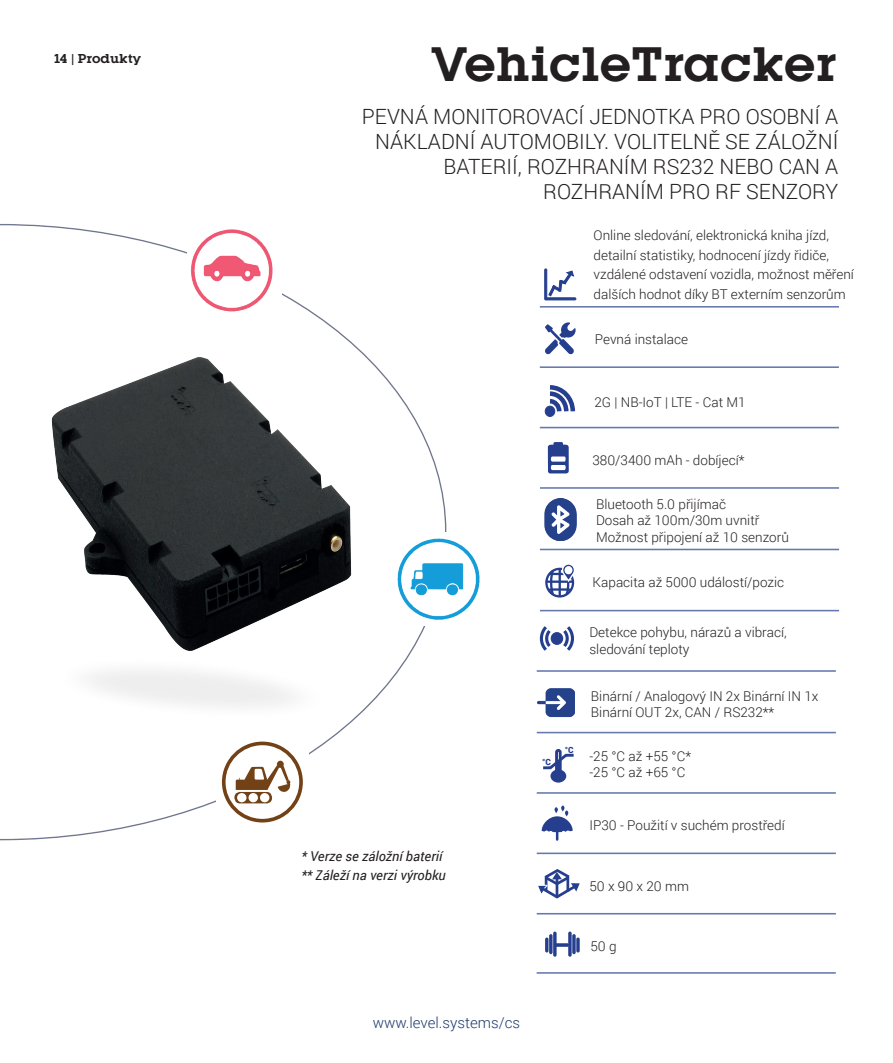
<style>
.page{position:relative;width:893px;height:1063px;background:#fff}
.page>*{position:absolute;margin:0;border:0;box-sizing:border-box;transform-origin:0 0}
.t1{font:700 45px "Kettering 105";color:#231f20}
.t2{font:300 21px/25.2px "Roboto";color:#231f20;text-align:right}
.t3{font:300 15px "Roboto";color:#1c3c6d}
.t4{font:300 13.5px/16.2px "Roboto";color:#231f20}
.t5{font:italic 13.5px/19.5px "Roboto";color:#231f20}
.t6{font:700 12px "Kettering 105";color:#231f20}
.t7{font:900 8.55px "Roboto";color:#253f8e}
</style>
<div class="page">
<img style="left:190px;top:229px;width:83px;height:83px">
<img style="left:419px;top:538px;width:61px;height:82px">
<svg style="left:222px;top:742px;width:81px;height:81px"></svg>
<svg style="left:545px;top:385px;width:30px;height:31px"></svg>
<svg style="left:548px;top:442px;width:21px;height:31px"></svg>
<div style="left:551px;top:633px;width:12px;height:11px;background:#253f8e;border-radius:50%"></div>
<div style="left:551px;top:632px;width:12px;height:13px;border:1px solid #253f8e;border-radius:50%"></div>
<svg style="left:539px;top:626px;width:15px;height:25px"></svg>
<svg style="left:560px;top:626px;width:14px;height:25px"></svg>
<div style="left:550px;top:769px;width:16px;height:14px;background:#253f8e;border-radius:50%"></div>
<div style="left:555px;top:749px;width:7px;height:28px;border:3px solid #253f8e;border-radius:2px"></div>
<svg style="left:543px;top:751px;width:31px;height:21px"></svg>
<svg style="left:548px;top:271px;width:26px;height:25px"></svg>
<div style="left:544px;top:269px;width:3px;height:31px;border:1px solid #253f8e"></div>
<div style="left:546px;top:298px;width:30px;height:2px;border:1px solid #253f8e"></div>
<svg style="left:542px;top:806px;width:31px;height:35px"></svg>
<hr style="left:545px;top:938px;width:3px;height:15px;background:#253f8e;border-radius:2px">
<svg style="left:549px;top:934px;width:4px;height:20px"></svg>
<svg style="left:553px;top:932px;width:4px;height:25px"></svg>
<svg style="left:576px;top:938px;width:4px;height:15px"></svg>
<svg style="left:572px;top:934px;width:4px;height:20px"></svg>
<svg style="left:568px;top:932px;width:4px;height:25px"></svg>
<svg style="left:554px;top:943px;width:15px;height:4px"></svg>
<hr style="left:540px;top:306px;width:299px;height:2px;background:#253f8e">
<hr style="left:540px;top:366px;width:299px;height:2px;background:#253f8e">
<hr style="left:540px;top:427px;width:299px;height:1px;background:#253f8e">
<hr style="left:540px;top:549px;width:299px;height:1px;background:#253f8e">
<hr style="left:537px;top:670px;width:299px;height:2px;background:#253f8e">
<hr style="left:537px;top:732px;width:299px;height:1px;background:#253f8e">
<hr style="left:537px;top:792px;width:299px;height:2px;background:#253f8e">
<hr style="left:537px;top:853px;width:299px;height:1px;background:#253f8e">
<hr style="left:537px;top:913px;width:299px;height:2px;background:#253f8e">
<svg style="left:538px;top:869px;width:42px;height:30px"></svg>
<svg style="left:545px;top:322px;width:31px;height:32px"></svg>
<img style="left:538px;top:688px;width:36px;height:30px">
<img style="left:51px;top:313px;width:368px;height:382px">
<img style="left:51px;top:647px;width:281px;height:60px">
<hr style="left:537px;top:972px;width:299px;height:2px;background:#253f8e">
<hr style="left:540px;top:487px;width:299px;height:2px;background:#253f8e">
<img style="left:544px;top:499px;width:33px;height:41px">
<svg style="left:545px;top:564px;width:30px;height:34px"></svg>
<hr style="left:540px;top:610px;width:299px;height:1px;background:#253f8e">
<p class="t6" style="left:54px;top:52px;width:89px">14 | Produkty</p>
<h1 class="t1" style="left:430px;top:36px;width:408px">VehicleTracker</h1>
<h2 class="t2" style="left:362px;top:103px;width:478px">PEVNÁ MONITOROVACÍ JEDNOTKA PRO OSOBNÍ A NÁKLADNÍ AUTOMOBILY. VOLITELNĚ SE ZÁLOŽNÍ BATERIÍ, ROZHRANÍM RS232 NEBO CAN A ROZHRANÍM PRO RF SENZORY</h2>
<p class="t4" style="left:594px;top:225px;width:262px;line-height:19.5px">Online sledování, elektronická kniha jízd, detailní statistiky, hodnocení jízdy řidiče, vzdálené odstavení vozidla, možnost měření dalších hodnot díky BT externím senzorům</p>
<p class="t4" style="left:595px;top:330px;width:95px">Pevná instalace</p>
<p class="t4" style="left:594px;top:394px;width:153px">2G | NB-IoT | LTE - Cat M1</p>
<p class="t4" style="left:592px;top:451px;width:153px">380/3400 mAh - dobíjecí*</p>
<p class="t4" style="left:596px;top:496px;width:194px">Bluetooth 5.0 přijímač<br>Dosah až 100m/30m uvnitř<br>Možnost připojení až 10 senzorů</p>
<p class="t4" style="left:593px;top:574px;width:193px">Kapacita až 5000 událostí/pozic</p>
<p class="t5" style="left:301px;top:846px;width:146px">* Verze se záložní baterií ** Záleží na verzi výrobku</p>
<p class="t7" style="left:542px;top:756px;width:10px">°C</p>
<p class="t7" style="left:565px;top:744px;width:10px">°C</p>
<p class="t4" style="left:589px;top:624px;width:199px">Detekce pohybu, nárazů a vibrací, sledování teploty</p>
<p class="t4" style="left:591px;top:688px;width:229px">Binární / Analogový IN 2x Binární IN 1x<br>Binární OUT 2x, CAN / RS232**</p>
<p class="t4" style="left:589px;top:748px;width:103px">-25 °C až +55 °C* -25 °C až +65 °C</p>
<p class="t4" style="left:589px;top:817px;width:197px">IP30 - Použití v suchém prostředí</p>
<p class="t4" style="left:589px;top:877px;width:101px">50 x 90 x 20 mm</p>
<p class="t4" style="left:590px;top:938px;width:28px">50 g</p>
<p class="t3" style="left:373px;top:1012px;width:149px">www.level.systems/cs</p>
</div>
